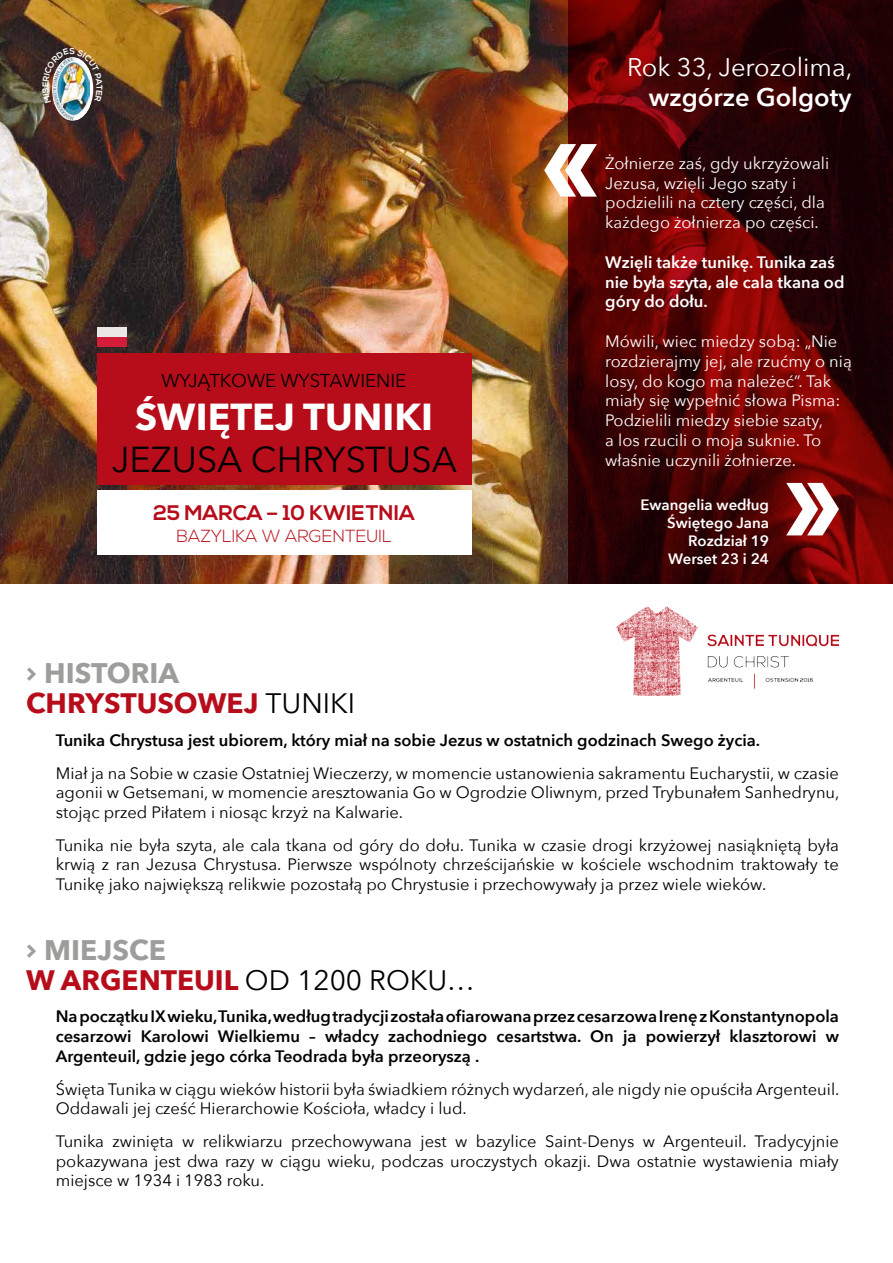
<style>
.page{position:relative;width:893px;height:1263px;background:#fff}
.page>*{position:absolute;margin:0;border:0;box-sizing:border-box;transform-origin:0 0}
.t1{font:700 37.5px "Avenir Next";color:#fff}
.t2{font:36px "Avenir Next";color:#000}
.t3{font:700 28.2px "Avenir Next";color:#9d9d9c}
.t4{font:700 28.05px "Avenir Next";color:#b70d1b}
.t5{font:25.5px "Avenir Next";color:#fff}
.t6{font:600 25.5px "Avenir Next";color:#fff}
.t7{font:700 21.15px "Nexa";color:#b70d1b}
.t8{font:18.6px "Avenir Next";color:#000}
.t9{font:300 17.55px "Nexa";color:#b70d1b}
.t10{font:16.5px/19.8px "Avenir Next";color:#000;text-align:justify}
.t11{font:600 16.5px/19.8px "Avenir Next";color:#000;text-align:justify}
.t12{font:16.5px/19.8px "Avenir Next";color:#fff}
.t13{font:600 16.5px/19.8px "Avenir Next";color:#fff}
.t14{font:600 15px/18px "Avenir Next";color:#fff;text-align:right}
.t15{font:700 8.4px "Nexa";color:#fff}
.s1{font-family:"Nexa"}
.s2{font-weight:400;color:#000}
</style>
<div class="page">
<img style="left:0;top:0;width:568px;height:584px">
<svg style="left:568px;top:0;width:325px;height:584px;background:#460303"></svg>
<svg style="left:544px;top:144px;width:53px;height:53px"></svg>
<img style="left:53px;top:58px;width:37px;height:62px">
<div style="left:97px;top:353px;width:374px;height:131px;background:#b70d1b"></div>
<div style="left:97px;top:490px;width:374px;height:65px;background:#fff"></div>
<svg style="left:786px;top:483px;width:53px;height:52px"></svg>
<img style="left:617px;top:607px;width:222px;height:88px">
<div style="left:97px;top:327px;width:30px;height:10px;background:#e9e8e7"></div>
<div style="left:97px;top:337px;width:30px;height:10px;background:#d41d3b"></div>
<svg style="left:42px;top:48px;width:27px;height:55px"></svg>
<svg style="left:77px;top:49px;width:25px;height:53px"></svg>
<p class="t15" style="left:70px;top:46px;width:7px">S</p>
<p class="t8" style="left:161px;top:365px;width:246px">WYJĄTKOWE WYSTAWIENIE</p>
<h1 class="t1" style="left:135px;top:385px;width:299px">ŚWIĘTEJ TUNIKI</h1>
<h2 class="t2" style="left:112px;top:429px;width:347px">JEZUSA CHRYSTUSA</h2>
<p class="t7" style="left:153px;top:501px;width:263px">25 MARCA – 10 KWIETNIA</p>
<p class="t9" style="left:176px;top:526px;width:217px">BAZYLIKA W ARGENTEUIL</p>
<h3 class="t5" style="left:627px;top:45px;width:227px">Rok 33, Jerozolima,</h3>
<h3 class="t6" style="left:649px;top:76px;width:204px">wzgórze Golgoty</h3>
<p class="t12" style="left:605px;top:153px;width:225px">Żołnierze zaś, gdy ukrzyżowali<br>Jezusa, wzięli Jego szaty i podzielili na cztery części, dla każdego żołnierza po części.</p>
<p class="t13" style="left:605px;top:252px;width:241px">Wzięli także tunikę. Tunika zaś nie była szyta, ale cala tkana od góry do dołu.</p>
<p class="t12" style="left:605px;top:331px;width:248px">Mówili, wiec miedzy sobą: „Nie rozdzierajmy jej, ale rzućmy o nią losy, do kogo ma należeć”. Tak miały się wypełnić słowa Pisma:<br>Podzielili miedzy siebie szaty,<br>a los rzucili o moja suknie. To właśnie uczynili żołnierze.</p>
<p class="t14" style="left:640px;top:495px;width:130px">Ewangelia według<br>Świętego Jana<br>Rozdział 19<br>Werset 23 i 24</p>
<h3 class="t3" style="left:26px;top:649px;width:155px"><span class="s1">&gt;</span> HISTORIA</h3>
<h3 class="t4" style="left:26px;top:679px;width:331px">CHRYSTUSOWEJ <span class="s2">TUNIKI</span></h3>
<p class="t11" style="left:56px;top:730px;width:706px">Tunika Chrystusa jest ubiorem, który miał na sobie Jezus w ostatnich godzinach Swego życia.</p>
<p class="t10" style="left:56px;top:762px;width:785px">Miał ja na Sobie w czasie Ostatniej Wieczerzy, w momencie ustanowienia sakramentu Eucharystii, w czasie agonii w Getsemani, w momencie aresztowania Go w Ogrodzie Oliwnym, przed Trybunałem Sanhedrynu, stojąc przed Piłatem i niosąc krzyż na Kalwarie.</p>
<p class="t10" style="left:56px;top:834px;width:785px">Tunika nie była szyta, ale cala tkana od góry do dołu. Tunika w czasie drogi krzyżowej nasiąkniętą była krwią z ran Jezusa Chrystusa. Pierwsze wspólnoty chrześcijańskie w kościele wschodnim traktowały te Tunikę jako największą relikwie pozostałą po Chrystusie i przechowywały ja przez wiele wieków.</p>
<h3 class="t3" style="left:26px;top:925px;width:141px"><span class="s1">&gt;</span> MIEJSCE</h3>
<h3 class="t4" style="left:26px;top:956px;width:450px">W ARGENTEUIL <span class="s2">OD 1200 ROKU…</span></h3>
<p class="t11" style="left:56px;top:1006px;width:785px">Na początku IX wieku, Tunika, według tradycji została ofiarowana przez cesarzowa Irenę z Konstantynopola cesarzowi Karolowi Wielkiemu – władcy zachodniego cesartstwa. On ja powierzył klasztorowi w Argenteuil, gdzie jego córka Teodrada była przeoryszą .</p>
<p class="t10" style="left:56px;top:1078px;width:785px">Święta Tunika w ciągu wieków historii była świadkiem różnych wydarzeń, ale nigdy nie opuściła Argenteuil.<br>Oddawali jej cześć Hierarchowie Kościoła, władcy i lud.</p>
<p class="t10" style="left:56px;top:1130px;width:785px">Tunika zwinięta w relikwiarzu przechowywana jest w bazylice Saint-Denys w Argenteuil. Tradycyjnie pokazywana jest dwa razy w ciągu wieku, podczas uroczystych okazji. Dwa ostatnie wystawienia miały miejsce w 1934 i 1983 roku.</p>
</div>
